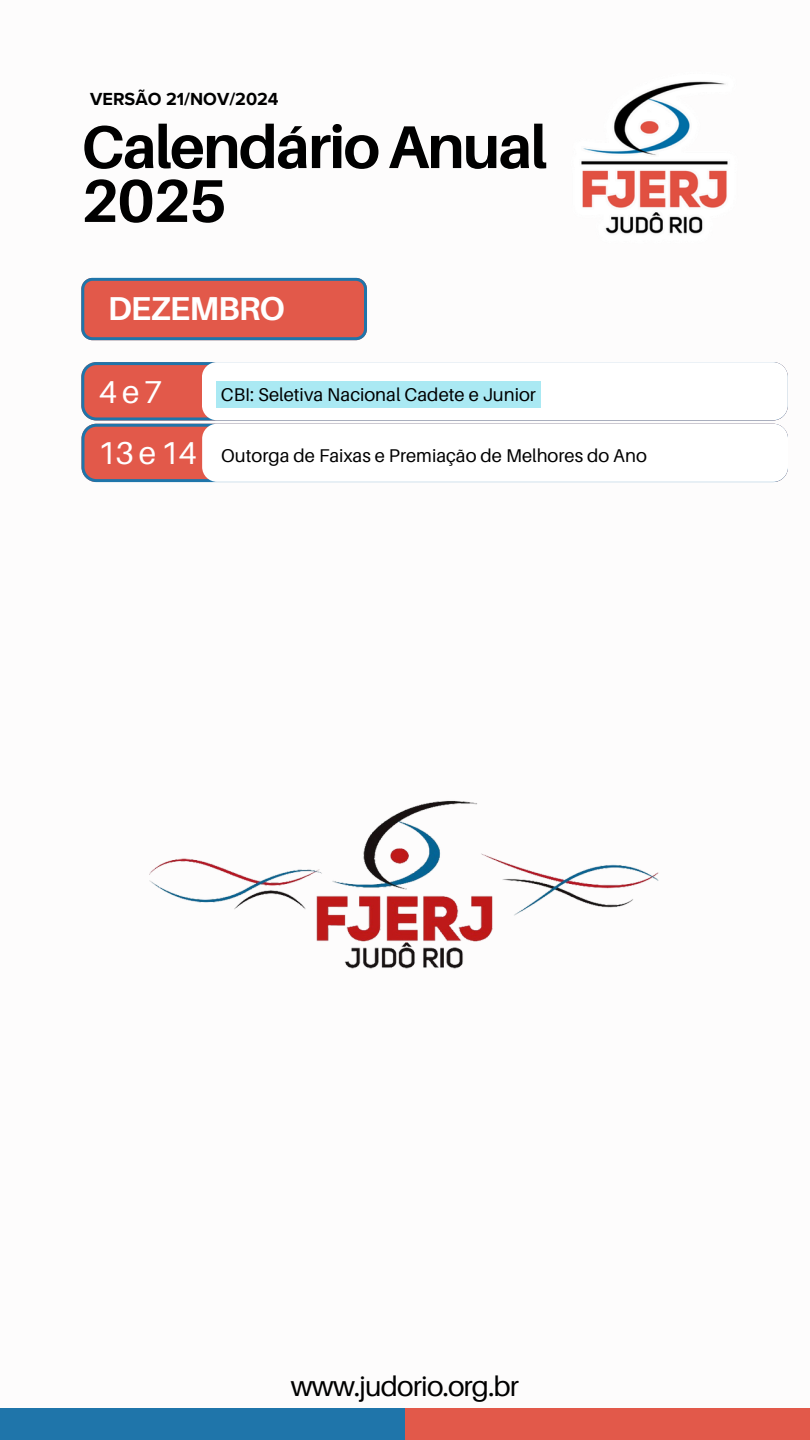
<style>
.page{position:relative;width:810px;height:1440px;background:#fff}
.page>*{position:absolute;margin:0;border:0;box-sizing:border-box;transform-origin:0 0}
.t1{font:700 60.4px/53.9px "Aileron";letter-spacing:-.03em;color:#000}
.t2{font:700 33.1px "Aileron";letter-spacing:-.03em;color:#fff}
.t3{font:31.7px "Aileron";letter-spacing:.155em;color:#fff}
.t4{font:28px "Aileron";letter-spacing:-.03em;color:#000}
.t5{font:18.5px "Aileron";color:#000}
.t6{font:700 18px "Proxima Nova";color:#000}
</style>
<div class="page">
<div style="left:0;top:1408px;width:414px;height:32px;background:#1f75aa"></div>
<div style="left:405px;top:1408px;width:405px;height:32px;background:#e2594a"></div>
<img style="left:581px;top:81px;width:147px;height:153px">
<svg style="left:81px;top:278px;width:286px;height:62px;background:#cd5c55"></svg>
<img style="left:150px;top:800px;width:509px;height:169px">
<svg style="left:81px;top:362px;width:707px;height:120px"></svg>
<div style="left:202px;top:424px;width:586px;height:58px;background:#fff;border-radius:15px"></div>
<div style="left:216px;top:381px;width:324px;height:27px;background:#aae9f3"></div>
<p class="t6" style="left:90px;top:88px;width:190px">VERSÃO 21/NOV/2024</p>
<h4 class="t1" style="left:81px;top:119px;width:468px">Calendário Anual<br>2025</h4>
<h5 class="t2" style="left:108px;top:288px;width:179px">DEZEMBRO</h5>
<h3 class="t3" style="left:99px;top:372px;width:65px">4e7</h3>
<h3 class="t3" style="left:98px;top:434px;width:100px">13e14</h3>
<p class="t5" style="left:221px;top:445px;width:427px">Outorga de Faixas e Premiação de Melhores do Ano</p>
<p class="t5" style="left:221px;top:383px;width:317px">CBI: Seletiva Nacional Cadete e Junior</p>
<h2 class="t4" style="left:291px;top:1369px;width:230px">www.judorio.org.br</h2>
</div>
